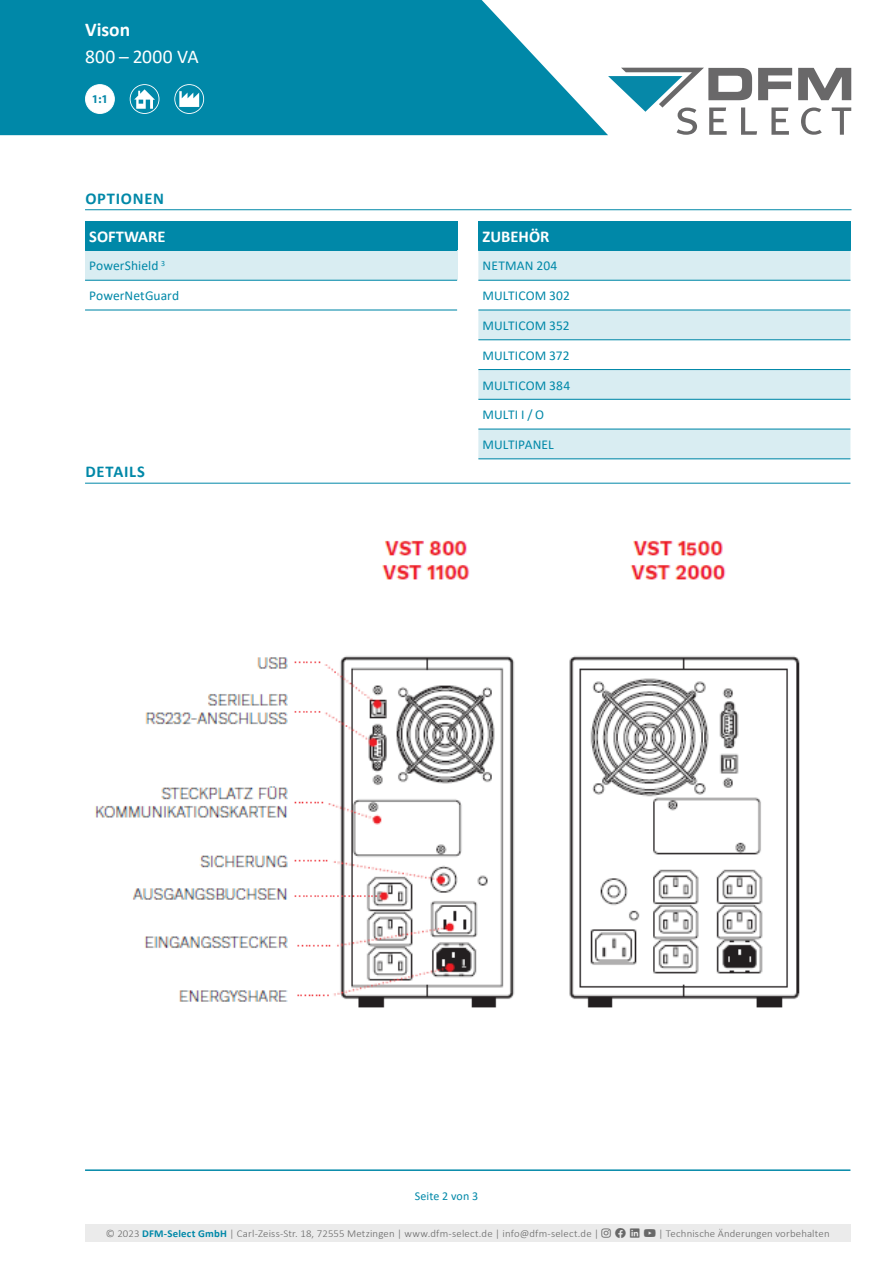
<style>
.page{position:relative;width:893px;height:1263px;background:#fff}
.page>*{position:absolute;margin:0;border:0;box-sizing:border-box;transform-origin:0 0}
.t1{font:19.5px "Calibri";letter-spacing:.015em;color:#fff}
.t2{font:700 19.5px "Calibri";color:#fff}
.t3{font:700 16.5px "Calibri";letter-spacing:.045em;color:#0088a8}
.t4{font:700 16.5px "Calibri";color:#fff}
.t5{font:13.5px "Calibri";letter-spacing:.005em;color:#0088a8}
.t6{font:12px "Calibri";letter-spacing:.01em;color:#0088a8}
.t7{font:700 11.85px "Myriad Pro";color:#0688a8}
.t8{font:300 10.5px "Calibri";letter-spacing:.015em;color:#686868}
.s1{font-weight:700;color:#0088a8}
</style>
<div class="page">
<hr style="left:85px;top:209px;width:766px;height:1px;background:#0088a8">
<div style="left:85px;top:221px;width:372px;height:29px;background:#0088a8"></div>
<div style="left:85px;top:250px;width:372px;height:30px;background:#d9edf2"></div>
<hr style="left:85px;top:250px;width:372px;height:1px;background:#0088a8">
<hr style="left:85px;top:280px;width:372px;height:1px;background:#0088a8">
<hr style="left:85px;top:309px;width:372px;height:1px;background:#0088a8">
<div style="left:478px;top:221px;width:372px;height:29px;background:#0088a8"></div>
<div style="left:478px;top:251px;width:372px;height:207px;background:#d9edf2"></div>
<svg style="left:478px;top:281px;width:372px;height:147px"></svg>
<hr style="left:478px;top:250px;width:372px;height:1px;background:#0088a8">
<hr style="left:478px;top:280px;width:372px;height:1px;background:#0088a8">
<hr style="left:478px;top:309px;width:372px;height:1px;background:#0088a8">
<hr style="left:478px;top:339px;width:372px;height:1px;background:#0088a8">
<hr style="left:478px;top:369px;width:372px;height:1px;background:#0088a8">
<hr style="left:478px;top:399px;width:372px;height:1px;background:#0088a8">
<hr style="left:478px;top:428px;width:372px;height:2px;background:#0088a8">
<hr style="left:478px;top:458px;width:372px;height:1px;background:#0088a8">
<img style="left:94px;top:540px;width:706px;height:468px">
<hr style="left:85px;top:483px;width:765px;height:1px;background:#0088a8">
<svg style="left:0;top:0;width:608px;height:135px;background:#1993b0"></svg>
<svg style="left:85px;top:84px;width:30px;height:30px"></svg>
<svg style="left:130px;top:84px;width:29px;height:30px"></svg>
<svg style="left:174px;top:84px;width:30px;height:30px"></svg>
<div style="left:85px;top:1224px;width:765px;height:18px;background:#ebebeb"></div>
<hr style="left:85px;top:1169px;width:765px;height:2px;background:#0088a8">
<svg style="left:832px;top:107px;width:19px;height:28px"></svg>
<svg style="left:801px;top:107px;width:21px;height:28px"></svg>
<svg style="left:608px;top:68px;width:184px;height:67px"></svg>
<svg style="left:798px;top:68px;width:53px;height:32px"></svg>
<h1 class="t2" style="left:85px;top:16px;width:47px">Vison</h1>
<h1 class="t1" style="left:85px;top:43px;width:115px">800 – 2000 VA</h1>
<p class="t7" style="left:92px;top:92px;width:18px">1:1</p>
<h2 class="t3" style="left:85px;top:187px;width:80px">OPTIONEN</h2>
<h2 class="t4" style="left:89px;top:225px;width:78px">SOFTWARE</h2>
<p class="t5" style="left:89px;top:257px;width:77px">PowerShield <sup>3</sup></p>
<p class="t5" style="left:89px;top:286px;width:91px">PowerNetGuard</p>
<h2 class="t3" style="left:85px;top:460px;width:61px">DETAILS</h2>
<h2 class="t4" style="left:483px;top:225px;width:68px">ZUBEHÖR</h2>
<p class="t5" style="left:483px;top:257px;width:76px">NETMAN 204</p>
<p class="t5" style="left:483px;top:286px;width:89px">MULTICOM 302</p>
<p class="t5" style="left:483px;top:316px;width:89px">MULTICOM 352</p>
<p class="t5" style="left:483px;top:346px;width:89px">MULTICOM 372</p>
<p class="t5" style="left:483px;top:376px;width:89px">MULTICOM 384</p>
<p class="t5" style="left:483px;top:405px;width:63px">MULTI I / O</p>
<p class="t5" style="left:483px;top:435px;width:73px">MULTIPANEL</p>
<p class="t6" style="left:415px;top:1187px;width:65px">Seite 2 von 3</p>
<p class="t8" style="left:106px;top:1227px;width:725px">© 2023 <span class="s1">DFM-Select GmbH</span> | Carl-Zeiss-Str. 18, 72555 Metzingen | www.dfm-select.de | info@dfm-select.de | ■▲▼ □□ ●■■ □◆▼◆ | Technische Änderungen vorbehalten</p>
</div>
